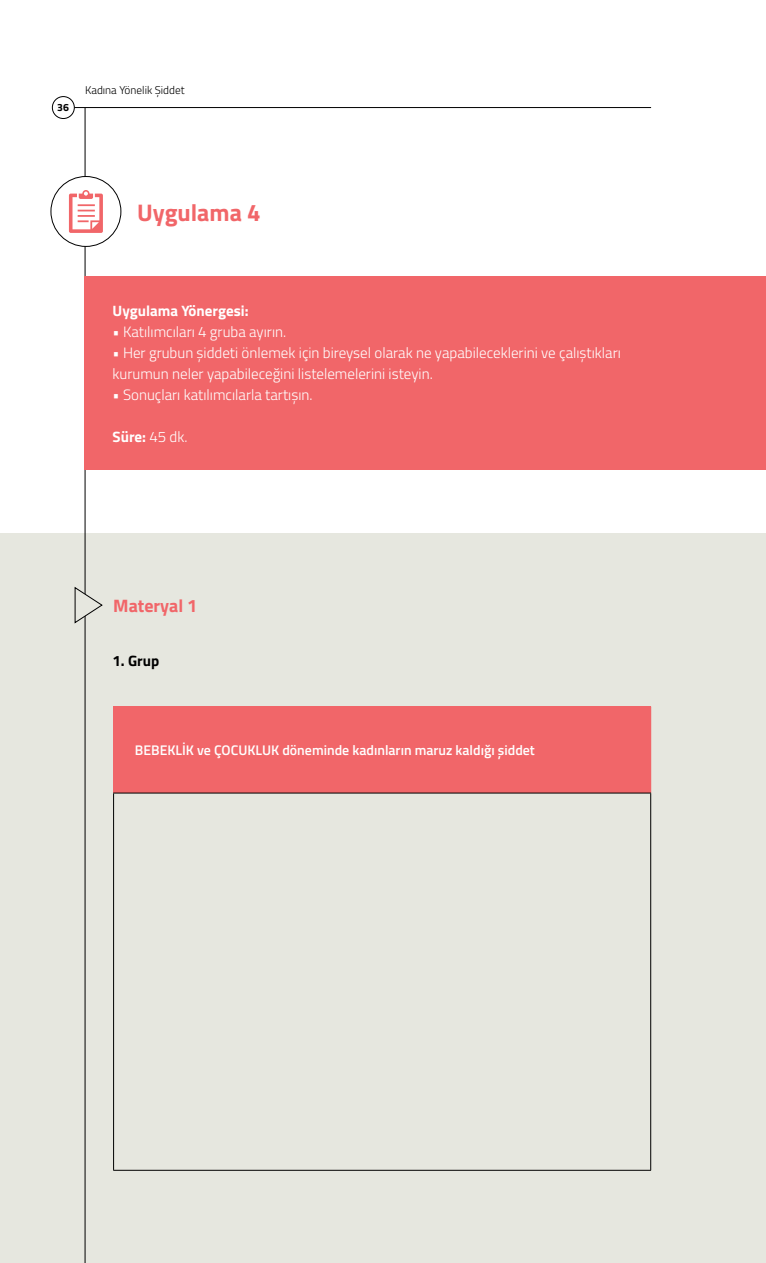
<style>
.page{position:relative;width:766px;height:1263px;background:#fff}
.page>*{position:absolute;margin:0;border:0;box-sizing:border-box;transform-origin:0 0}
.t1{font:700 24px "Titillium";color:#f16669}
.t2{font:700 18px "Titillium";color:#f16669}
.t3{font:300 15px/21px "Titillium";color:#fff}
.t4{font:700 15px "Titillium";color:#fff}
.t5{font:700 15px "Titillium";color:#000}
.t6{font:600 13.95px "Titillium";color:#fff}
.t7{font:300 11.25px "Titillium";color:#000}
.t8{font:700 10.5px "Titillium";color:#000}
.s1{font-weight:300}
</style>
<div class="page">
<hr style="left:70px;top:107px;width:581px;height:1px;background:#000">
<div style="left:52px;top:97px;width:22px;height:22px;background:#fff;border-radius:50%"></div>
<div style="left:52px;top:96px;width:23px;height:23px;border:1px solid #000;border-radius:50%"></div>
<div style="left:0;top:534px;width:765px;height:729px;background:#e6e7df"></div>
<hr style="left:85px;top:108px;width:1px;height:1155px;background:#000">
<svg style="left:74px;top:586px;width:29px;height:38px"></svg>
<div style="left:85px;top:276px;width:680px;height:194px;background:#f16669"></div>
<div style="left:51px;top:176px;width:70px;height:70px;background:#fff;border-radius:50%"></div>
<div style="left:51px;top:176px;width:70px;height:71px;border:1px solid #000;border-radius:50%"></div>
<svg style="left:69px;top:190px;width:34px;height:43px"></svg>
<div style="left:113px;top:707px;width:537px;height:86px;background:#f16669"></div>
<hr style="left:113px;top:706px;width:538px;height:1px;background:#f16669">
<hr style="left:650px;top:707px;width:1px;height:86px;background:#f16669">
<hr style="left:113px;top:793px;width:538px;height:1px;background:#000">
<hr style="left:113px;top:793px;width:1px;height:377px;background:#000">
<hr style="left:650px;top:793px;width:1px;height:377px;background:#000">
<hr style="left:113px;top:1170px;width:538px;height:1px;background:#000">
<p class="t8" style="left:57px;top:99px;width:13px">36</p>
<p class="t7" style="left:85px;top:82px;width:101px">Kadına Yönelik Şiddet</p>
<h1 class="t1" style="left:137px;top:194px;width:125px">Uygulama 4</h1>
<p class="t4" style="left:112px;top:299px;width:138px">Uygulama Yönergesi:</p>
<p class="t3" style="left:112px;top:321px;width:175px">• Katılımcıları 4 gruba ayırın.</p>
<p class="t3" style="left:112px;top:342px;width:510px">• Her grubun şiddeti önlemek için bireysel olarak ne yapabileceklerini ve çalıştıkları kurumun neler yapabileceğini listelemelerini isteyin.</p>
<p class="t3" style="left:112px;top:384px;width:201px">• Sonuçları katılımcılarla tartışın.</p>
<p class="t4" style="left:112px;top:425px;width:76px">Süre: <span class="s1">45 dk.</span></p>
<p class="t2" style="left:113px;top:592px;width:86px">Materyal 1</p>
<p class="t5" style="left:112px;top:649px;width:48px">1. Grup</p>
<p class="t6" style="left:135px;top:740px;width:401px">BEBEKLİK ve ÇOCUKLUK döneminde kadınların maruz kaldığı şiddet</p>
</div>
